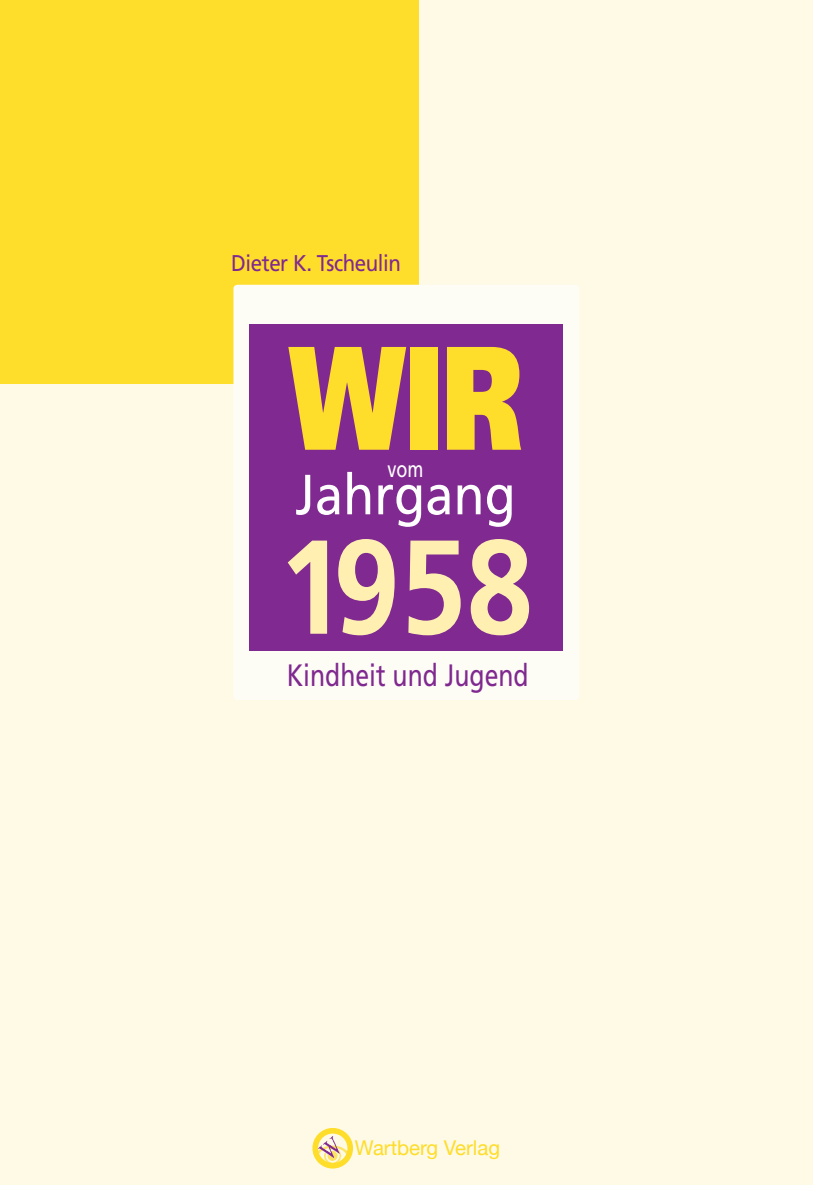
<style>
.page{position:relative;width:813px;height:1185px;background:#fefae5}
.page>*{position:absolute;margin:0;border:0;box-sizing:border-box;transform-origin:0 0}
.t1{font:900 147.17px "Frutiger";color:#ffdd2b;scale:.7 1}
.t2{font:700 133.35px "Frutiger";color:#fff0b2;scale:.9 1}
.t3{font:56.52px "Frutiger";color:#fff;scale:.9 1}
.t4{font:30.97px "Frutiger";color:#802990;scale:.8 1}
.t5{font:22.75px "Frutiger";letter-spacing:-.02em;color:#802990;scale:.9 1}
.t6{font:22.75px "Frutiger";color:#fff;scale:.79 1}
.t7{font:20.47px "Helvetica Neue";color:#ffdd2b}
</style>
<div class="page">
<div style="left:0;top:0;width:419px;height:384px;background:#ffdd2b"></div>
<div style="left:233px;top:285px;width:346px;height:415px;background:#fefdf5;border-radius:4px"></div>
<div style="left:250px;top:324px;width:313px;height:327px;background:#802990"></div>
<img style="left:319px;top:1143px;width:34px;height:25px">
<div style="left:312px;top:1128px;width:41px;height:40px;border:6px solid #ffdd2b;border-radius:50%"></div>
<img style="left:314px;top:1128px;width:32px;height:33px">
<p class="t5" style="left:231px;top:250px;width:190px">Dieter K. Tscheulin</p>
<p class="t1" style="left:290px;top:308px;width:334px">WIR</p>
<p class="t6" style="left:387px;top:456px;width:47px">vom</p>
<p class="t3" style="left:295px;top:461px;width:247px">Jahrgang</p>
<p class="t2" style="left:278px;top:509px;width:285px">1958</p>
<p class="t4" style="left:287px;top:657px;width:304px">Kindheit und Jugend</p>
<p class="t7" style="left:355px;top:1133px;width:147px">Wartberg Verlag</p>
</div>
